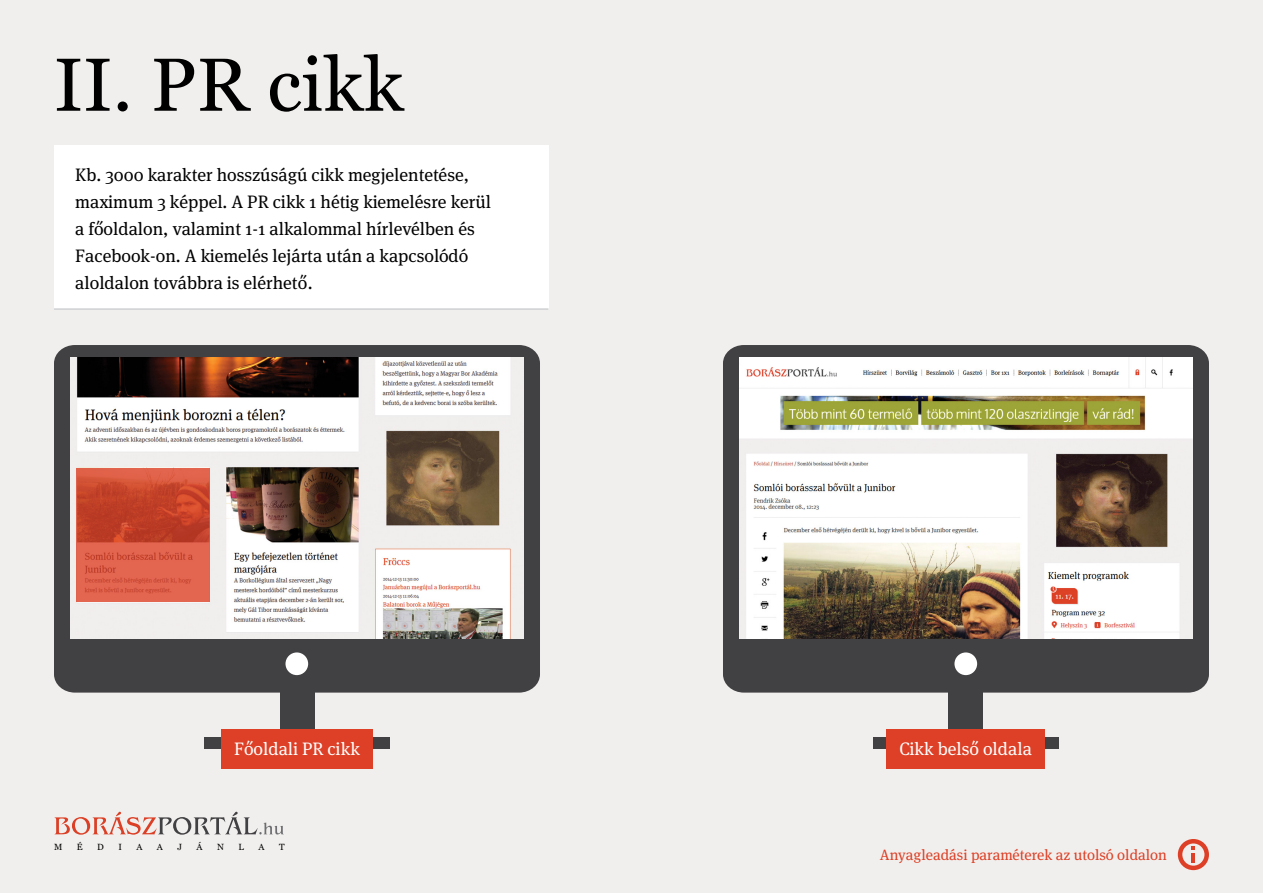
<style>
.page{position:relative;width:1263px;height:893px;background:#f1efed}
.page>*{position:absolute;margin:0;border:0;box-sizing:border-box;transform-origin:0 0}
.t1{font:75px "Georgia";color:#000}
.t2{font:18px/27px "FF Meta Serif Pro";color:#000}
.t3{font:18px "FF Meta Serif Pro";color:#fff}
.t4{font:15px "FF Meta Serif Pro";color:#dd4026}
.t5{font:9px "Georgia";color:#000}
</style>
<div class="page">
<svg style="left:54px;top:812px;width:230px;height:23px"></svg>
<div style="left:54px;top:345px;width:486px;height:348px;background:#414042"></div>
<div style="left:285px;top:652px;width:23px;height:23px;background:#fff;border-radius:50%"></div>
<div style="left:280px;top:693px;width:34px;height:44px;background:#414042"></div>
<div style="left:204px;top:737px;width:186px;height:12px;background:#414042"></div>
<img style="left:70px;top:358px;width:454px;height:280px">
<div style="left:723px;top:345px;width:486px;height:348px;background:#414042"></div>
<div style="left:954px;top:652px;width:23px;height:23px;background:#fff;border-radius:50%"></div>
<div style="left:949px;top:693px;width:34px;height:44px;background:#414042"></div>
<div style="left:873px;top:737px;width:186px;height:12px;background:#414042"></div>
<img style="left:739px;top:358px;width:454px;height:280px">
<div style="left:221px;top:729px;width:152px;height:39px;background:#dd4026"></div>
<div style="left:887px;top:729px;width:158px;height:39px;background:#dd4026"></div>
<div style="left:1178px;top:839px;width:31px;height:31px;border:4px solid #dd4026;border-radius:50%"></div>
<hr style="left:1191px;top:853px;width:4px;height:10px;background:#dd4026">
<svg style="left:1191px;top:846px;width:4px;height:4px"></svg>
<div style="left:54px;top:146px;width:495px;height:164px;background:#fff"></div>
<hr style="left:54px;top:308px;width:495px;height:2px;background:#cdcfd1">
<svg style="left:77px;top:468px;width:133px;height:134px;background:#d2533c"></svg>
<h1 class="t1" style="left:54px;top:39px;width:351px">II . PR CIKK</h1>
<p class="t2" style="left:75px;top:160px;width:417px">Kb. 3000 karakter hosszúságú cikk megjelentetése, maximum 3 képpel. A PR cikk 1 hétig kiemelésre kerül a főoldalon, valamint 1-1 alkalommal hírlevélben és Facebook-on. A kiemelés lejárta után a kapcsolódó aloldalon továbbra is elérhető.</p>
<p class="t3" style="left:234px;top:736px;width:127px">Főoldali PR cikk</p>
<p class="t3" style="left:899px;top:736px;width:134px">Cikk belső oldala</p>
<p class="t5" style="left:54px;top:841px;width:10px">M</p>
<p class="t5" style="left:77px;top:841px;width:7px">É</p>
<p class="t5" style="left:97px;top:841px;width:8px">D</p>
<p class="t5" style="left:118px;top:841px;width:5px">I</p>
<p class="t5" style="left:136px;top:841px;width:8px">A</p>
<p class="t5" style="left:157px;top:841px;width:8px">A</p>
<p class="t5" style="left:177px;top:841px;width:6px">J</p>
<p class="t5" style="left:197px;top:841px;width:8px">Á</p>
<p class="t5" style="left:217px;top:841px;width:8px">N</p>
<p class="t5" style="left:239px;top:841px;width:7px">L</p>
<p class="t5" style="left:258px;top:841px;width:8px">A</p>
<p class="t5" style="left:279px;top:841px;width:7px">T</p>
<p class="t4" style="left:880px;top:844px;width:289px">Anyagleadási paraméterek az utolsó oldalon</p>
</div>
